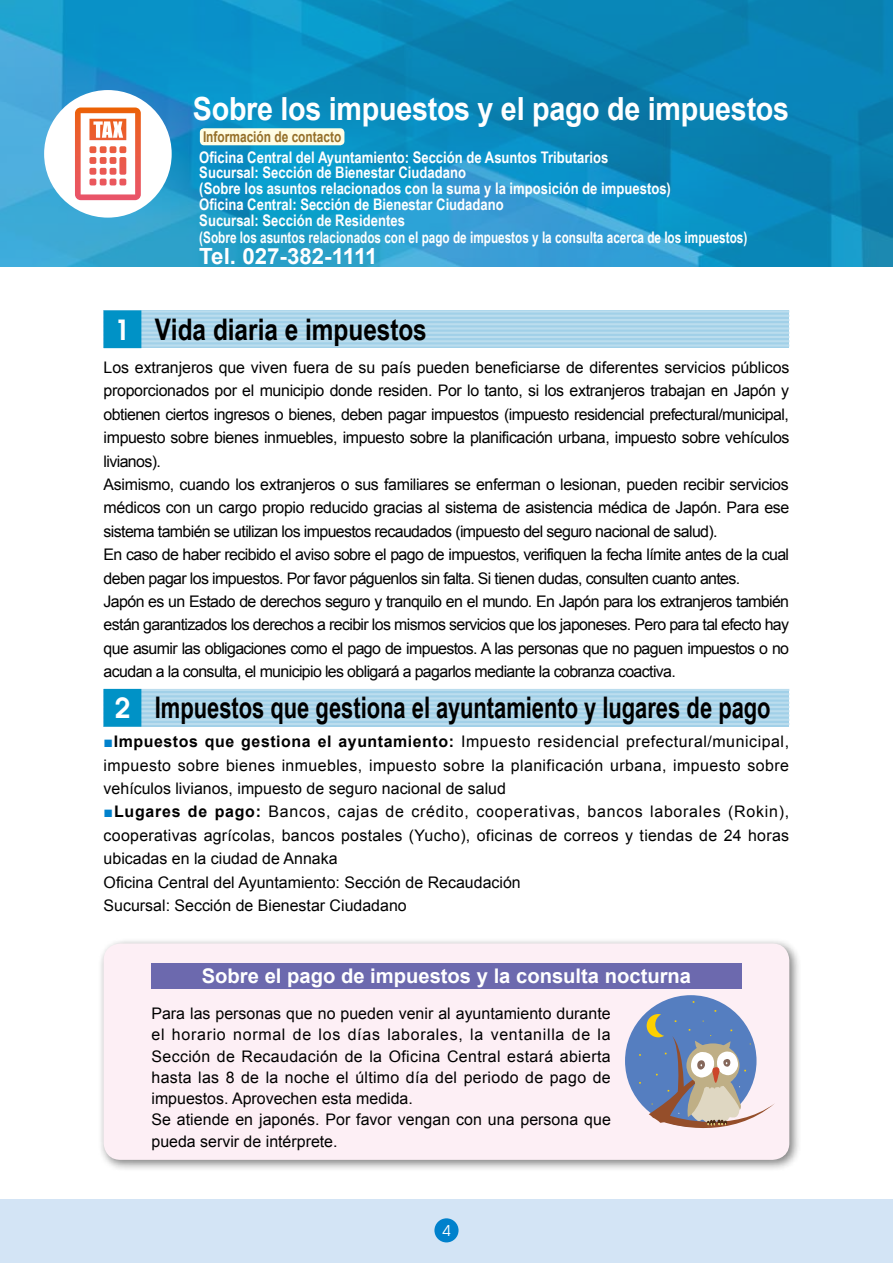
<style>
.page{position:relative;width:893px;height:1263px;background:#fff}
.page>*{position:absolute;margin:0;border:0;box-sizing:border-box;transform-origin:0 0}
.t1{font:700 31.95px "Arial";letter-spacing:-.01em;color:#fff;scale:.9 1}
.t2{font:700 29.7px "Arial Narrow";color:#000;scale:.9 1}
.t3{font:700 29.7px "Arial Narrow";color:#000}
.t4{font:700 22.35px "Arial";color:#fff}
.t5{font:700 20.25px "Arial";color:#fff}
.t6{font:15.9px/23.4px "Arial";letter-spacing:-.04em;color:#000}
.t7{font:700 15.9px/16px "Arial Narrow";color:#fff}
.t8{font:15.9px/21.3px "Arial";color:#000}
.t9{font:15.9px/23.4px "Arial";letter-spacing:.02em;color:#000}
.t10{font:15.9px/23.4px "Arial";letter-spacing:-.02em;color:#000;text-align:justify}
.t11{font:700 14.85px "Arial";color:#956f29;scale:.8 1}
.t12{font:14.85px "Avant Garde";color:#fff}
.s1{font-family:"Avant Garde";font-weight:600;font-size:27.6px;color:#fff}
.s2{font-weight:700;color:#0081cc}
.s3{font-weight:700}
</style>
<div class="page">
<div style="left:0;top:1199px;width:893px;height:64px;background:#d3e4f5"></div>
<img style="left:0;top:0;width:893px;height:267px">
<div style="left:434px;top:1218px;width:25px;height:24px;background:#0081cc;border-radius:50%"></div>
<div style="left:98px;top:937px;width:703px;height:235px;background:#000;opacity:.5"></div>
<div style="left:104px;top:943px;width:685px;height:217px;background:#fdeff5;border-radius:17px"></div>
<div style="left:104px;top:310px;width:685px;height:38px;background:#a1d0e8"></div>
<hr style="left:104px;top:310px;width:685px;height:3px;background:#bde">
<hr style="left:104px;top:315px;width:685px;height:2px;background:#bde">
<hr style="left:104px;top:319px;width:685px;height:2px;background:#bde">
<hr style="left:104px;top:323px;width:685px;height:2px;background:#bde">
<hr style="left:104px;top:327px;width:685px;height:3px;background:#bde">
<hr style="left:104px;top:332px;width:685px;height:2px;background:#bde">
<hr style="left:104px;top:336px;width:685px;height:2px;background:#bde">
<hr style="left:104px;top:340px;width:685px;height:2px;background:#bde">
<hr style="left:104px;top:344px;width:685px;height:3px;background:#bde">
<div style="left:104px;top:310px;width:37px;height:38px;background:#0092c6"></div>
<div style="left:104px;top:689px;width:685px;height:38px;background:#a1d0e8"></div>
<hr style="left:104px;top:689px;width:685px;height:2px;background:#bde">
<hr style="left:104px;top:693px;width:685px;height:2px;background:#bde">
<hr style="left:104px;top:697px;width:685px;height:2px;background:#bde">
<hr style="left:104px;top:702px;width:685px;height:2px;background:#bde">
<hr style="left:104px;top:706px;width:685px;height:2px;background:#bde">
<hr style="left:104px;top:710px;width:685px;height:2px;background:#bde">
<hr style="left:104px;top:714px;width:685px;height:2px;background:#bde">
<hr style="left:104px;top:719px;width:685px;height:2px;background:#bde">
<hr style="left:104px;top:723px;width:685px;height:2px;background:#bde">
<div style="left:104px;top:689px;width:37px;height:38px;background:#0092c6"></div>
<div style="left:44px;top:90px;width:128px;height:128px;background:#fff;border-radius:50%"></div>
<div style="left:151px;top:963px;width:590px;height:25px;background:#6c69ae"></div>
<div style="left:200px;top:128px;width:144px;height:17px;background:#fffde4;border-radius:4px"></div>
<svg style="left:75px;top:107px;width:66px;height:93px"></svg>
<div style="left:625px;top:995px;width:131px;height:132px;background:#557ec0;border-radius:50%"></div>
<svg style="left:647px;top:1009px;width:128px;height:120px"></svg>
<h1 class="t1" style="left:193px;top:87px;width:664px">Sobre los impuestos y el pago de impuestos</h1>
<p class="t11" style="left:203px;top:127px;width:174px">Información de contacto</p>
<p class="t7" style="left:199px;top:149px;width:550px">Oficina Central del Ayuntamiento: Sección de Asuntos Tributarios<br>Sucursal: Sección de Bienestar Ciudadano<br>(Sobre los asuntos relacionados con la suma y la imposición de impuestos)<br>Oficina Central: Sección de Bienestar Ciudadano<br>Sucursal: Sección de Residentes<br>(Sobre los asuntos relacionados con el pago de impuestos y la consulta acerca de los impuestos)</p>
<h3 class="t4" style="left:199px;top:241px;width:180px">Tel. 027-382-1111</h3>
<h2 class="t3" style="left:115px;top:312px;width:313px"><span class="s1">1</span> Vida diaria e impuestos</h2>
<p class="t6" style="left:104px;top:356px;width:687px">Los extranjeros que viven fuera de su país pueden beneficiarse de diferentes servicios públicos proporcionados por el municipio donde residen. Por lo tanto, si los extranjeros trabajan en Japón y obtienen ciertos ingresos o bienes, deben pagar impuestos (impuesto residencial prefectural/municipal, impuesto sobre bienes inmuebles, impuesto sobre la planificación urbana, impuesto sobre vehículos livianos).<br>Asimismo, cuando los extranjeros o sus familiares se enferman o lesionan, pueden recibir servicios médicos con un cargo propio reducido gracias al sistema de asistencia médica de Japón. Para ese sistema también se utilizan los impuestos recaudados (impuesto del seguro nacional de salud).<br>En caso de haber recibido el aviso sobre el pago de impuestos, verifiquen la fecha límite antes de la cual deben pagar los impuestos. Por favor páguenlos sin falta. Si tienen dudas, consulten cuanto antes.<br>Japón es un Estado de derechos seguro y tranquilo en el mundo. En Japón para los extranjeros también están garantizados los derechos a recibir los mismos servicios que los japoneses. Pero para tal efecto hay que asumir las obligaciones como el pago de impuestos. A las personas que no paguen impuestos o no acudan a la consulta, el municipio les obligará a pagarlos mediante la cobranza coactiva.</p>
<h2 class="t2" style="left:115px;top:691px;width:730px"><span class="s1">2</span> Impuestos que gestiona el ayuntamiento y lugares de pago</h2>
<p class="t10" style="left:104px;top:730px;width:687px"><span class="s2">■</span><span class="s3">Impuestos que gestiona el ayuntamiento:</span> Impuesto residencial prefectural/municipal, impuesto sobre bienes inmuebles, impuesto sobre la planificación urbana, impuesto sobre vehículos livianos, impuesto de seguro nacional de salud</p>
<p class="t9" style="left:104px;top:800px;width:687px"><span class="s2">■</span><span class="s3">Lugares de pago:</span> Bancos, cajas de crédito, cooperativas, bancos laborales (Rokin), cooperativas agrícolas, bancos postales (Yucho), oficinas de correos y tiendas de 24 horas ubicadas en la ciudad de Annaka<br>Oficina Central del Ayuntamiento: Sección de Recaudación<br>Sucursal: Sección de Bienestar Ciudadano</p>
<p class="t5" style="left:202px;top:962px;width:491px">Sobre el pago de impuestos y la consulta nocturna</p>
<p class="t8" style="left:151px;top:1003px;width:461px">Para las personas que no pueden venir al ayuntamiento durante el horario normal de los días laborales, la ventanilla de la Sección de Recaudación de la Oficina Central estará abierta hasta las 8 de la noche el último día del periodo de pago de impuestos. Aprovechen esta medida.<br>Se atiende en japonés. Por favor vengan con una persona que pueda servir de intérprete.</p>
<p class="t12" style="left:442px;top:1222px;width:10px">4</p>
</div>
